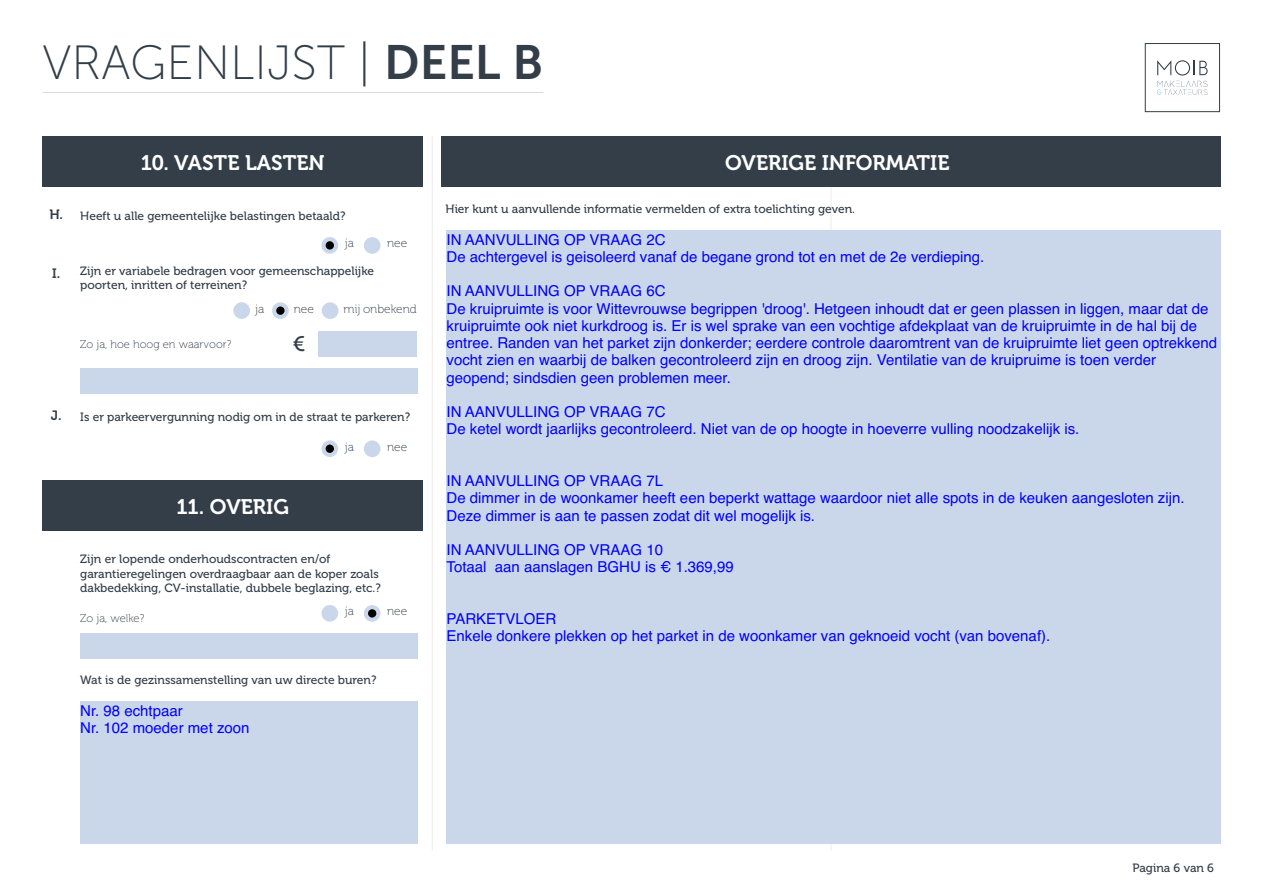
<style>
.page{position:relative;width:1263px;height:893px;background:#fff}
.page>*{position:absolute;margin:0;border:0;box-sizing:border-box;transform-origin:0 0}
.t1{font:48px "Museo Sans 100";color:#333e48}
.t2{font:21px "Museo 700";color:#fff}
.t3{font:21px "Museo 500";color:#333e48}
.t4{font:15px/17.2px "Helvetica";color:#0000fe}
.t5{font:12px/14.4px "Museo 500";color:#333e48}
.t6{font:12px "Museo 100";color:#333e48}
.t7{font:11.25px "Museo 100";color:#333e48}
.s1{font-family:"Museo Sans 700"}
.s2{font-family:"Museo 700";font-size:13.5px}
</style>
<div class="page">
<div style="left:1145px;top:43px;width:75px;height:69px;border:1px solid #333e48"></div>
<svg style="left:1157px;top:60px;width:50px;height:35px"></svg>
<hr style="left:43px;top:92px;width:500px;height:1px;background:#646569">
<div style="left:42px;top:136px;width:381px;height:51px;background:#333e48"></div>
<div style="left:42px;top:480px;width:381px;height:51px;background:#333e48"></div>
<hr style="left:432px;top:136px;width:1px;height:714px;background:#dbd8d6">
<hr style="left:831px;top:136px;width:1px;height:714px;background:#dbd8d6">
<div style="left:441px;top:136px;width:780px;height:51px;background:#333e48"></div>
<div style="left:321px;top:237px;width:17px;height:17px;background:#cad7eb;border-radius:50%"></div>
<div style="left:326px;top:241px;width:8px;height:9px;background:#000;border-radius:50%"></div>
<div style="left:364px;top:237px;width:16px;height:17px;background:#cad7eb;border-radius:50%"></div>
<div style="left:233px;top:302px;width:17px;height:17px;background:#cad7eb;border-radius:50%"></div>
<div style="left:272px;top:302px;width:17px;height:17px;background:#cad7eb;border-radius:50%"></div>
<div style="left:276px;top:306px;width:9px;height:9px;background:#000;border-radius:50%"></div>
<div style="left:322px;top:302px;width:16px;height:17px;background:#cad7eb;border-radius:50%"></div>
<div style="left:318px;top:331px;width:99px;height:25px;background:#cad7eb"></div>
<div style="left:80px;top:368px;width:338px;height:25px;background:#cad7eb"></div>
<svg style="left:321px;top:440px;width:17px;height:17px"></svg>
<div style="left:326px;top:445px;width:8px;height:8px;background:#000;border-radius:50%"></div>
<div style="left:364px;top:440px;width:16px;height:17px;background:#cad7eb;border-radius:50%"></div>
<div style="left:321px;top:605px;width:17px;height:17px;background:#cad7eb;border-radius:50%"></div>
<div style="left:364px;top:605px;width:16px;height:17px;background:#cad7eb;border-radius:50%"></div>
<div style="left:368px;top:609px;width:8px;height:9px;background:#000;border-radius:50%"></div>
<div style="left:80px;top:634px;width:338px;height:25px;background:#cad7eb"></div>
<div style="left:80px;top:701px;width:338px;height:143px;background:#cad7eb"></div>
<div style="left:446px;top:230px;width:775px;height:613px;background:#cad7eb"></div>
<h1 class="t1" style="left:43px;top:37px;width:502px">VRAGENLIJST | <span class="s1">DEEL B</span></h1>
<h2 class="t2" style="left:141px;top:151px;width:185px">10. VASTE LASTEN</h2>
<p class="t5" style="left:49px;top:209px;width:298px"><span class="s2">H.</span> Heeft u alle gemeentelijke belastingen betaald?</p>
<p class="t6" style="left:345px;top:237px;width:11px">ja</p>
<p class="t6" style="left:387px;top:237px;width:22px">nee</p>
<p class="t5" style="left:80px;top:264px;width:295px;text-indent:-28px"><span class="s2">I.</span> Zijn er variabele bedragen voor gemeenschappelijke poorten, inritten of terreinen?</p>
<p class="t6" style="left:255px;top:302px;width:11px">ja</p>
<p class="t6" style="left:294px;top:302px;width:22px">nee</p>
<p class="t6" style="left:344px;top:302px;width:75px">mij onbekend</p>
<p class="t7" style="left:80px;top:338px;width:153px">Zo ja, hoe hoog en waarvoor?</p>
<h2 class="t3" style="left:293px;top:333px;width:14px">€</h2>
<p class="t5" style="left:51px;top:410px;width:361px"><span class="s2">J.</span> Is er parkeervergunning nodig om in de straat te parkeren?</p>
<p class="t6" style="left:345px;top:440px;width:11px">ja</p>
<p class="t6" style="left:387px;top:440px;width:22px">nee</p>
<h2 class="t2" style="left:176px;top:495px;width:114px">11. OVERIG</h2>
<p class="t5" style="left:80px;top:552px;width:302px">Zijn er lopende onderhoudscontracten en/of garantieregelingen overdraagbaar aan de koper zoals dakbedekking, CV-installatie, dubbele beglazing, etc.?</p>
<p class="t7" style="left:80px;top:612px;width:66px">Zo ja, welke?</p>
<p class="t6" style="left:345px;top:605px;width:11px">ja</p>
<p class="t6" style="left:387px;top:605px;width:22px">nee</p>
<p class="t5" style="left:80px;top:673px;width:298px">Wat is de gezinssamenstelling van uw directe buren?</p>
<p class="t4" style="left:80px;top:703px;width:171px">Nr. 98 echtpaar<br>Nr. 102 moeder met zoon</p>
<h2 class="t2" style="left:725px;top:151px;width:226px">OVERIGE INFORMATIE</h2>
<p class="t5" style="left:445px;top:202px;width:411px">Hier kunt u aanvullende informatie vermelden of extra toelichting geven.</p>
<p class="t4" style="left:446px;top:232px;width:539px">IN AANVULLING OP VRAAG 2C<br>De achtergevel is geisoleerd vanaf de begane grond tot en met de 2e verdieping.</p>
<p class="t4" style="left:446px;top:284px;width:772px">IN AANVULLING OP VRAAG 6C<br>De kruipruimte is voor Wittevrouwse begrippen 'droog'. Hetgeen inhoudt dat er geen plassen in liggen, maar dat de kruipruimte ook niet kurkdroog is. Er is wel sprake van een vochtige afdekplaat van de kruipruimte in de hal bij de entree. Randen van het parket zijn donkerder; eerdere controle daaromtrent van de kruipruimte liet geen optrekkend vocht zien en waarbij de balken gecontroleerd zijn en droog zijn. Ventilatie van de kruipruime is toen verder geopend; sindsdien geen problemen meer.</p>
<p class="t4" style="left:446px;top:404px;width:634px">IN AANVULLING OP VRAAG 7C<br>De ketel wordt jaarlijks gecontroleerd. Niet van de op hoogte in hoeverre vulling noodzakelijk is.</p>
<p class="t4" style="left:446px;top:473px;width:739px">IN AANVULLING OP VRAAG 7L<br>De dimmer in de woonkamer heeft een beperkt wattage waardoor niet alle spots in de keuken aangesloten zijn.<br>Deze dimmer is aan te passen zodat dit wel mogelijk is.</p>
<p class="t4" style="left:446px;top:542px;width:289px">IN AANVULLING OP VRAAG 10<br>Totaal aan aanslagen BGHU is € 1.369,99</p>
<p class="t4" style="left:446px;top:611px;width:605px">PARKETVLOER<br>Enkele donkere plekken op het parket in de woonkamer van geknoeid vocht (van bovenaf).</p>
<p class="t5" style="left:1132px;top:861px;width:83px">Pagina 6 van 6</p>
</div>
